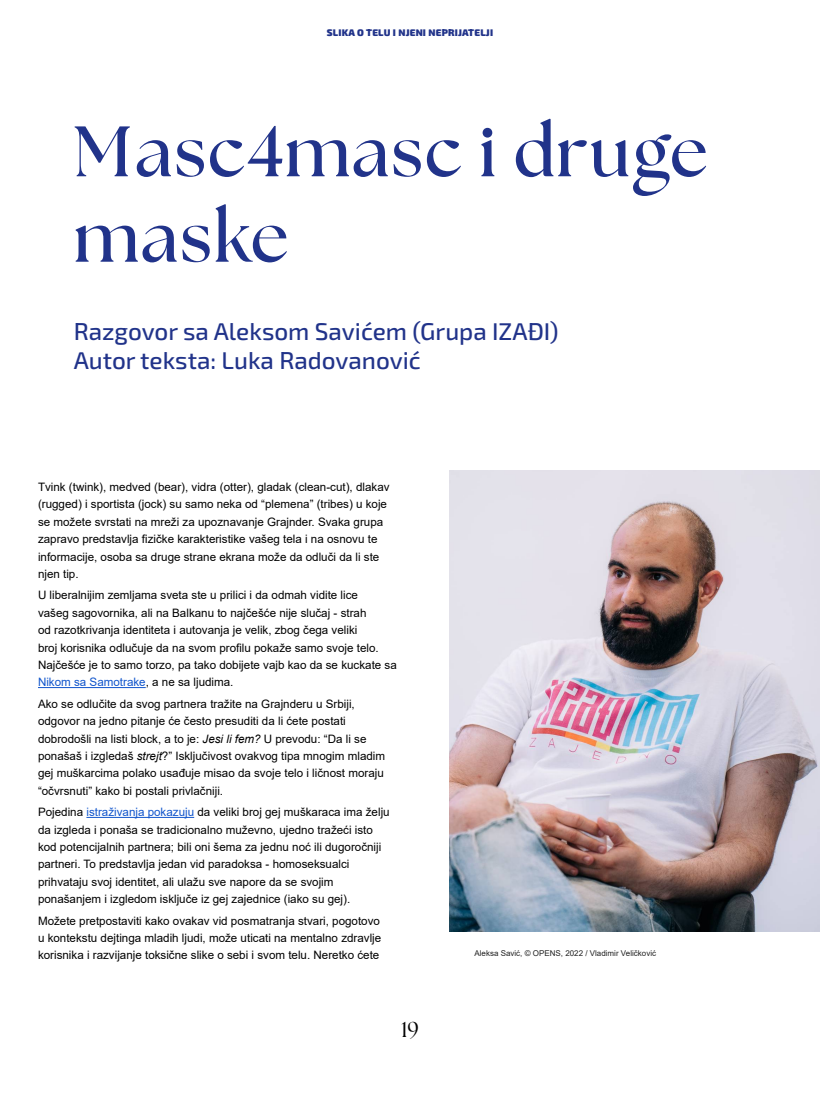
<style>
.page{position:relative;width:820px;height:1093px;background:#fff}
.page>*{position:absolute;margin:0;border:0;box-sizing:border-box;transform-origin:0 0}
.t1{font:700 71.2px/85.4px "The Seasons";letter-spacing:.02em;color:#21338a}
.t2{font:500 24.2px/29px "Exo 2";color:#21338a}
.t3{font:21.6px "The Seasons";color:#000}
.t4{font:11.6px/17.4px "Arial";color:#000}
.t5{font:900 9.6px "Exo 2";letter-spacing:.02em;color:#21338a}
.t6{font:8px "Arial";color:#222}
.s1{color:#15c}
.s2{font-style:italic}
</style>
<div class="page">
<hr style="left:38px;top:687px;width:108px;height:1px;background:#15c">
<hr style="left:86px;top:817px;width:108px;height:1px;background:#15c">
<img style="left:449px;top:470px;width:370px;height:461px">
<p class="t5" style="left:327px;top:26px;width:168px">SLIKA O TELU I NJENI NEPRIJATELJI</p>
<h1 class="t1" style="left:74px;top:108px;width:635px">Masc4masc i druge maske</h1>
<h2 class="t2" style="left:74px;top:316px;width:486px">Razgovor sa Aleksom Savićem (Grupa IZAĐI)<br>Autor teksta: Luka Radovanović</h2>
<p class="t4" style="left:38px;top:478px;width:353px">Tvink (twink), medved (bear), vidra (otter), gladak (clean-cut), dlakav (rugged) i sportista (jock) su samo neka od “plemena” (tribes) u koje se možete svrstati na mreži za upoznavanje Grajnder. Svaka grupa zapravo predstavlja fizičke karakteristike vašeg tela i na osnovu te informacije, osoba sa druge strane ekrana može da odluči da li ste njen tip.</p>
<p class="t4" style="left:38px;top:586px;width:360px">U liberalnijim zemljama sveta ste u prilici i da odmah vidite lice<br>vašeg sagovornika, ali na Balkanu to najčešće nije slučaj - strah<br>od razotkrivanja identiteta i autovanja je velik, zbog čega veliki<br>broj korisnika odlučuje da na svom profilu pokaže samo svoje telo.<br>Najčešće je to samo torzo, pa tako dobijete vajb kao da se kuckate sa <span class="s1">Nikom sa Samotrake</span>, a ne sa ljudima.</p>
<p class="t4" style="left:38px;top:695px;width:348px">Ako se odlučite da svog partnera tražite na Grajnderu u Srbiji, odgovor na jedno pitanje će često presuditi da li ćete postati dobrodošli na listi block, a to je: <span class="s2">Jesi li fem?</span> U prevodu: “Da li se ponašaš i izgledaš <span class="s2">strejt</span>?” Isključivost ovakvog tipa mnogim mladim gej muškarcima polako usađuje misao da svoje telo i ličnost moraju “očvrsnuti” kako bi postali privlačniji.</p>
<p class="t4" style="left:38px;top:803px;width:353px">Pojedina <span class="s1">istraživanja pokazuju</span> da veliki broj gej muškaraca ima želju da izgleda i ponaša se tradicionalno muževno, ujedno tražeći isto kod potencijalnih partnera; bili oni šema za jednu noć ili dugoročniji partneri. To predstavlja jedan vid paradoksa - homoseksualci prihvataju svoj identitet, ali ulažu sve napore da se svojim ponašanjem i izgledom isključe iz gej zajednice (iako su gej).</p>
<p class="t4" style="left:38px;top:912px;width:344px;text-align:justify">Možete pretpostaviti kako ovakav vid posmatranja stvari, pogotovo u kontekstu dejtinga mladih ljudi, može uticati na mentalno zdravlje korisnika i razvijanje toksične slike o sebi i svom telu. Neretko ćete</p>
<h3 class="t3" style="left:401px;top:1015px;width:19px">19</h3>
<p class="t6" style="left:474px;top:947px;width:183px">Aleksa Savić, © OPENS, 2022 / Vladimir Veličković</p>
</div>
